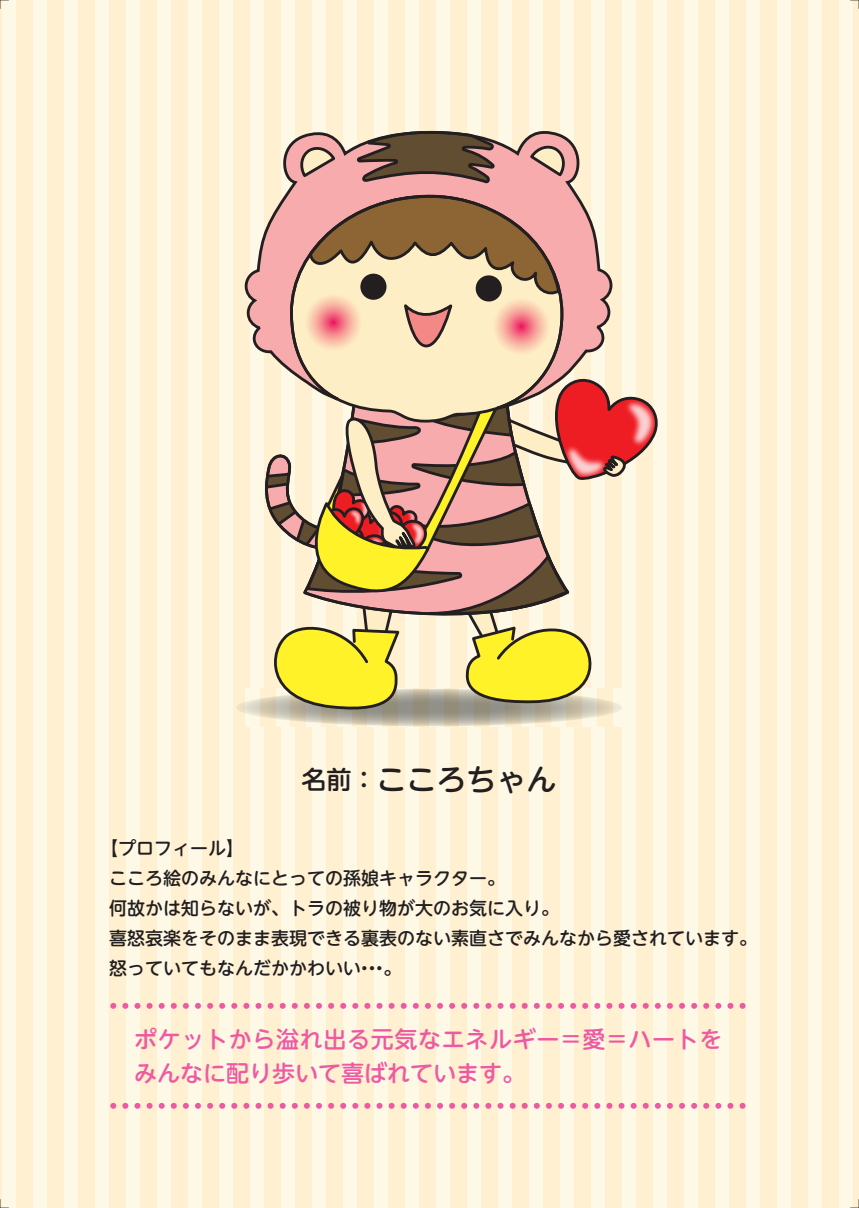
<style>
.page{position:relative;width:859px;height:1208px;background:#fff}
.page>*{position:absolute;margin:0;border:0;box-sizing:border-box;transform-origin:0 0}
.t1{font:500 30px "UD Shin M Go Pr 6 N";color:#231f20}
.t2{font:500 23px/34px "UD Shin M Go Pr 6 N";letter-spacing:.03em;color:#ef59a1}
.t3{font:500 18px/30px "UD Shin M Go Pr 6 N";color:#231f20}
.s1{font-size:25px}
</style>
<div class="page">
<div style="left:0;top:0;width:859px;height:1208px;background:linear-gradient(to right,#fef4db,#fef4da)"></div>
<svg style="left:236px;top:689px;width:386px;height:37px"></svg>
<svg style="left:0;top:1199px;width:9px;height:9px"></svg>
<svg style="left:0;top:0;width:9px;height:9px"></svg>
<svg style="left:850px;top:0;width:9px;height:9px"></svg>
<svg style="left:850px;top:1199px;width:9px;height:9px"></svg>
<svg style="left:262px;top:377px;width:473px;height:340px"></svg>
<svg style="left:243px;top:129px;width:371px;height:297px"></svg>
<svg style="left:299px;top:146px;width:39px;height:33px"></svg>
<svg style="left:528px;top:144px;width:38px;height:35px"></svg>
<svg style="left:307px;top:193px;width:255px;height:156px"></svg>
<svg style="left:302px;top:291px;width:62px;height:62px"></svg>
<svg style="left:490px;top:295px;width:62px;height:62px"></svg>
<svg style="left:113px;top:1002px;width:632px;height:6px"></svg>
<svg style="left:113px;top:1102px;width:632px;height:6px"></svg>
<h1 class="t1" style="left:301px;top:754px;width:257px"><span class="s1">名前：</span>こころちゃん</h1>
<p class="t3" style="left:109px;top:831px;width:649px;text-indent:-9px">【プロフィール】<br>こころ絵のみんなにとっての孫娘キャラクター。<br>何故かは知らないが、トラの被り物が大のお気に入り。<br>喜怒哀楽をそのまま表現できる裏表のない素直さでみんなから愛されています。怒っていてもなんだかかわいい・・・。</p>
<p class="t2" style="left:134px;top:1020px;width:590px">ポケットから溢れ出る元気なエネルギー＝愛＝ハートをみんなに配り歩いて喜ばれています。</p>
</div>
